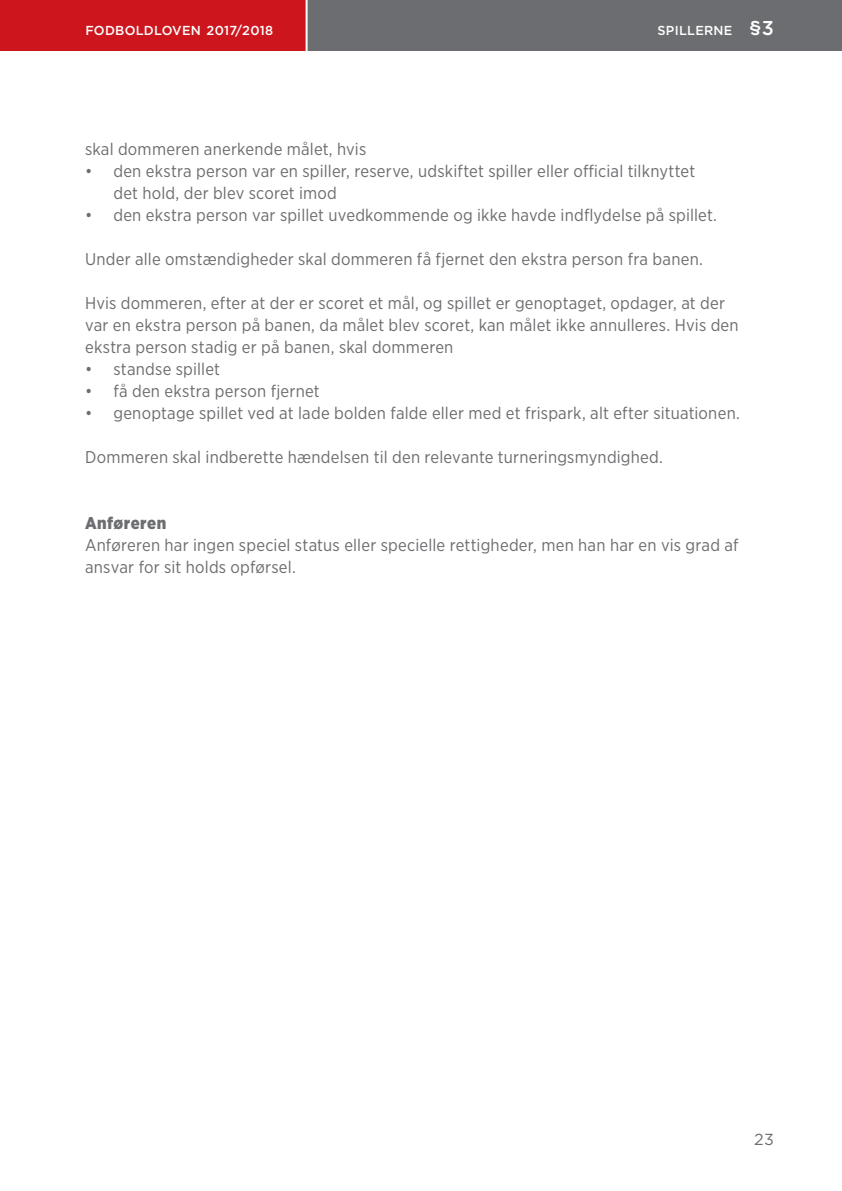
<style>
.page{position:relative;width:842px;height:1191px;background:#fff}
.page>*{position:absolute;margin:0;border:0;box-sizing:border-box;transform-origin:0 0}
.Brødtekst_Gotham_Nar{font:17px/22px "Gotham Narrow";letter-spacing:.015em;color:#6c6d70}
.MR_Gotham_Narrow{font:900 17px "Gotham Narrow";letter-spacing:.03em;color:#6c6d70}
.t1{font:16px "Gotham";color:#6c6d70}
.Sidehovedtekst{font:500 13px "Gotham";letter-spacing:.02em;color:#fff}
.s1{font-size:20px}
</style>
<div class="page">
<div style="left:0;top:0;width:363px;height:51px;background:#cd151d"></div>
<div style="left:307px;top:0;width:535px;height:51px;background:#6c6d70"></div>
<hr style="left:306px;top:0;width:2px;height:54px;background:#fff">
<p class="Sidehovedtekst" style="left:85px;top:22px;width:189px">FODBOLDLOVEN 2017/2018</p>
<p class="Sidehovedtekst" style="left:657px;top:22px;width:118px">SPILLERNE <span class="s1">§3</span></p>
<p class="Brødtekst_Gotham_Nar" style="left:85px;top:138px;width:283px">skal dommeren anerkende målet, hvis</p>
<p class="Brødtekst_Gotham_Nar" style="left:113px;top:160px;width:583px;text-indent:-28px">• den ekstra person var en spiller, reserve, udskiftet spiller eller official tilknyttet det hold, der blev scoret imod</p>
<p class="Brødtekst_Gotham_Nar" style="left:85px;top:204px;width:633px">• den ekstra person var spillet uvedkommende og ikke havde indflydelse på spillet.</p>
<p class="Brødtekst_Gotham_Nar" style="left:85px;top:248px;width:619px">Under alle omstændigheder skal dommeren få fjernet den ekstra person fra banen.</p>
<p class="Brødtekst_Gotham_Nar" style="left:85px;top:292px;width:655px">Hvis dommeren, efter at der er scoret et mål, og spillet er genoptaget, opdager, at der var en ekstra person på banen, da målet blev scoret, kan målet ikke annulleres. Hvis den ekstra person stadig er på banen, skal dommeren</p>
<p class="Brødtekst_Gotham_Nar" style="left:85px;top:358px;width:136px">• standse spillet</p>
<p class="Brødtekst_Gotham_Nar" style="left:85px;top:380px;width:236px">• få den ekstra person fjernet</p>
<p class="Brødtekst_Gotham_Nar" style="left:85px;top:402px;width:656px">• genoptage spillet ved at lade bolden falde eller med et frispark, alt efter situationen.</p>
<p class="Brødtekst_Gotham_Nar" style="left:85px;top:446px;width:579px">Dommeren skal indberette hændelsen til den relevante turneringsmyndighed.</p>
<p class="MR_Gotham_Narrow" style="left:85px;top:512px;width:83px">Anføreren</p>
<p class="Brødtekst_Gotham_Nar" style="left:85px;top:534px;width:655px">Anføreren har ingen speciel status eller specielle rettigheder, men han har en vis grad af ansvar for sit holds opførsel.</p>
<p class="t1" style="left:754px;top:1129px;width:21px">23</p>
</div>
